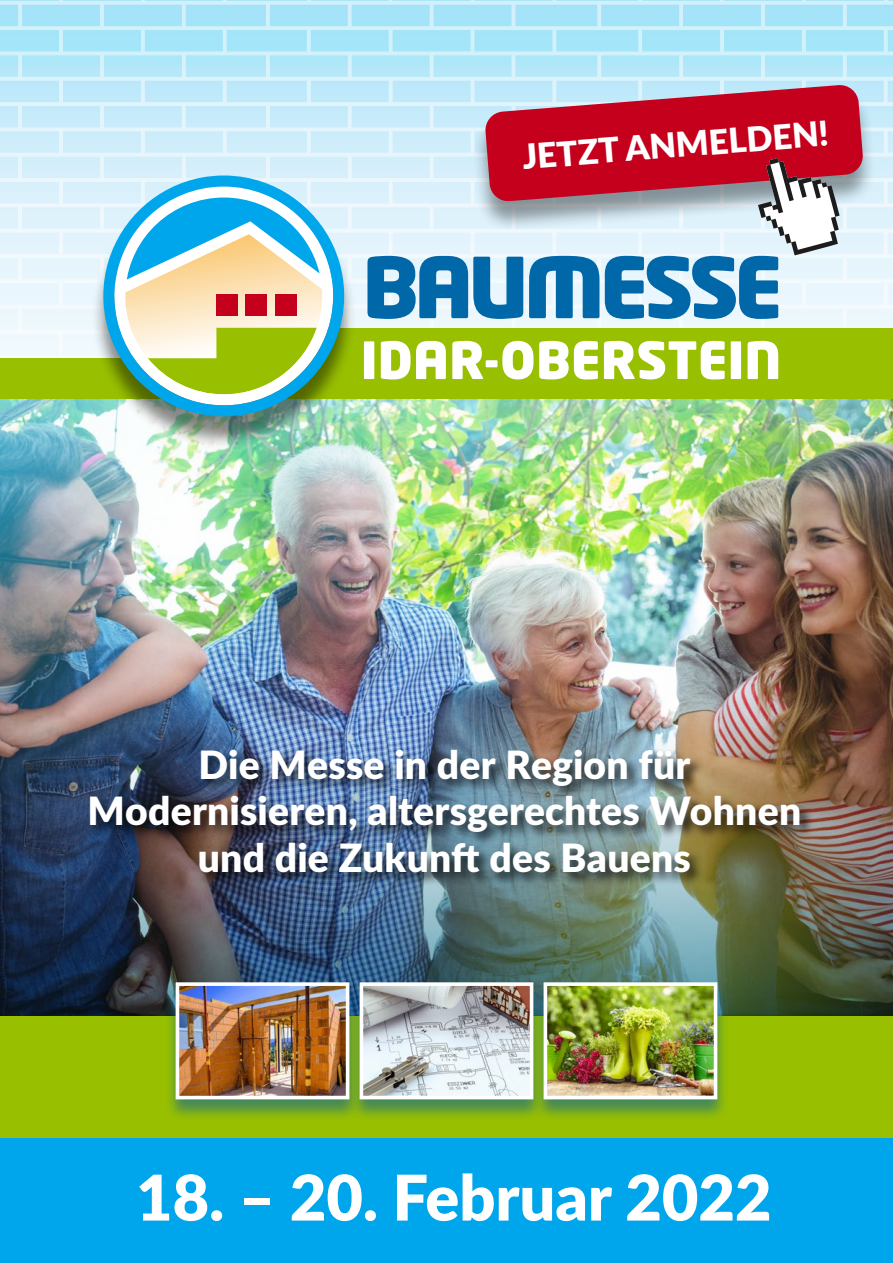
<style>
.page{position:relative;width:893px;height:1263px;background:#fff}
.page>*{position:absolute;margin:0;border:0;box-sizing:border-box;transform-origin:0 0}
.t1{font:900 63px "Lato";color:#fff}
.t2{font:900 39px/46.8px "Lato";letter-spacing:.005em;color:#fff;text-align:center}
.t3{font:900 34.35px "Lato";color:#fff}
</style>
<div class="page">
<svg style="left:0;top:0;width:893px;height:355px;background:#c3ebfa"></svg>
<img style="left:0;top:561px;width:893px;height:455px">
<div style="left:0;top:1016px;width:893px;height:245px;background:#98c000"></div>
<div style="left:0;top:1138px;width:893px;height:125px;background:#00a6eb"></div>
<img style="left:0;top:399px;width:893px;height:162px">
<div style="left:165px;top:981px;width:197px;height:140px;background:#005ca3;opacity:.55"></div>
<img style="left:181px;top:987px;width:163px;height:107px">
<div style="left:176px;top:982px;width:173px;height:117px;border:4px solid #fff"></div>
<div style="left:349px;top:981px;width:197px;height:140px;background:#005ca3;opacity:.55"></div>
<img style="left:365px;top:987px;width:163px;height:107px">
<div style="left:360px;top:982px;width:173px;height:117px;border:4px solid #fff"></div>
<div style="left:533px;top:981px;width:197px;height:140px;background:#005ca3;opacity:.55"></div>
<img style="left:549px;top:987px;width:163px;height:107px">
<div style="left:544px;top:982px;width:173px;height:117px;border:4px solid #fff"></div>
<div style="left:88px;top:747px;width:726px;height:140px;background:#000;opacity:.75"></div>
<div style="left:236px;top:328px;width:657px;height:58px;background:#98c000"></div>
<div style="left:0;top:358px;width:893px;height:41px;background:#98c000"></div>
<div style="left:90px;top:183px;width:268px;height:267px;background:#000;opacity:.46"></div>
<svg style="left:103px;top:175px;width:241px;height:241px"></svg>
<svg style="left:364px;top:341px;width:414px;height:38px"></svg>
<div style="left:471px;top:88px;width:405px;height:144px;background:#000;opacity:.39"></div>
<svg style="left:367px;top:84px;width:496px;height:235px;background:#ae91a8"></svg>
<p class="t3" style="left:521px;top:130px;width:309px;rotate:-4deg">JETZT ANMELDEN!</p>
<p class="t2" style="left:87px;top:739px;width:715px">Die Messe in der Region für<br>Modernisieren, altersgerechtes Wohnen und die Zukunft des Bauens</p>
<h1 class="t1" style="left:136px;top:1150px;width:637px">18. – 20. Februar 2022</h1>
</div>
